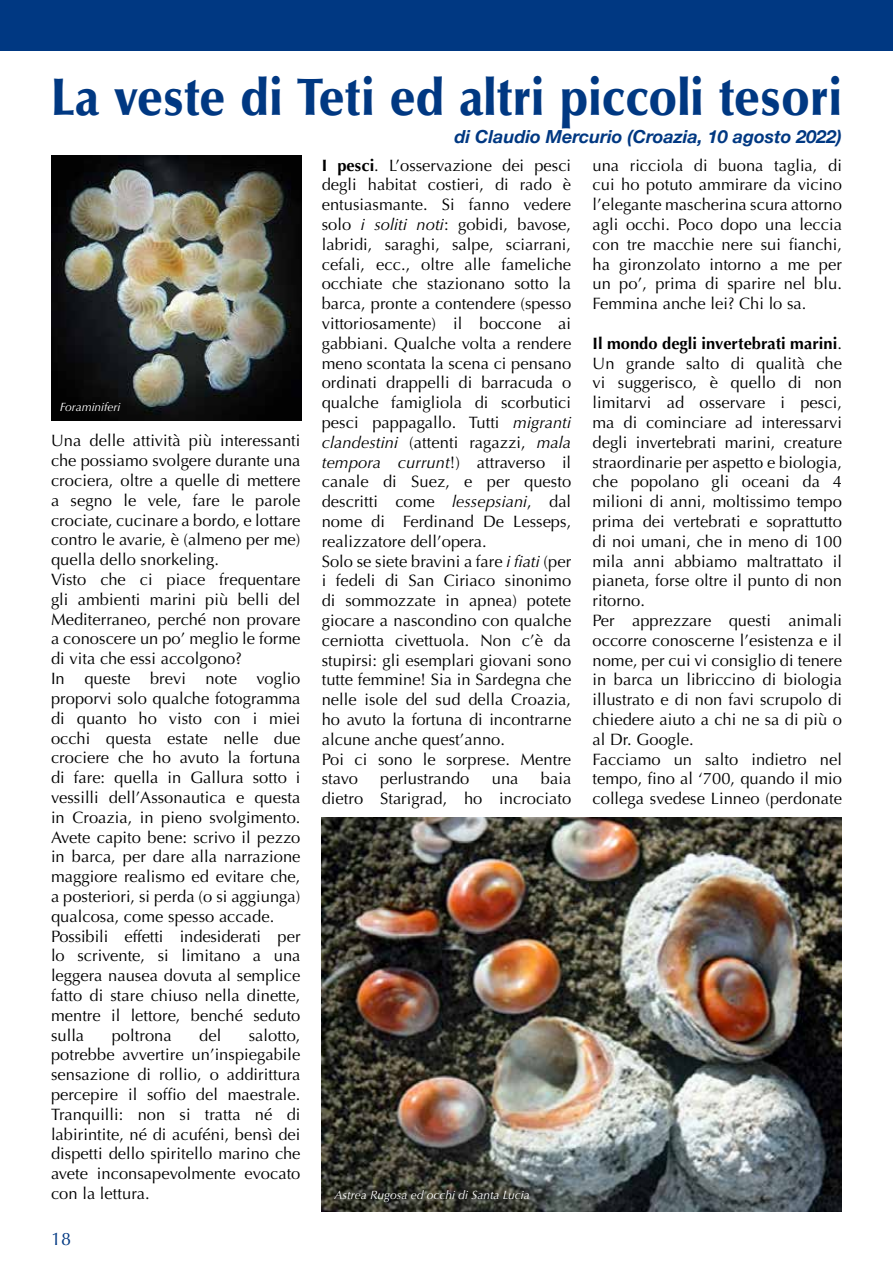
<style>
.page{position:relative;width:893px;height:1263px;background:#fff}
.page>*{position:absolute;margin:0;border:0;box-sizing:border-box;transform-origin:0 0}
.t1{font:900 52.5px "Optima";color:#003882;scale:.9 1}
.t2{font:italic 700 18px "Helvetica Neue";color:#003882}
.t3{font:18px "Optima";color:#003882}
.t4{font:16.5px/19.8px "Optima";letter-spacing:.005em;color:#000}
.t5{font:italic 12px "Optima";color:#fff}
.s1{font-weight:700}
.s2{font-style:italic}
</style>
<div class="page">
<div style="left:0;top:0;width:893px;height:51px;background:#003882"></div>
<img style="left:322px;top:818px;width:520px;height:394px">
<img style="left:51px;top:155px;width:250px;height:265px">
<h1 class="t1" style="left:51px;top:66px;width:880px">La veste di Teti ed altri piccoli tesori</h1>
<p class="t2" style="left:454px;top:122px;width:389px">di Claudio Mercurio (Croazia, 10 agosto 2022)</p>
<p class="t4" style="left:322px;top:155px;width:251px"><span class="s1">I pesci</span>. L’osservazione dei pesci degli habitat costieri, di rado è entusiasmante. Si fanno vedere solo <span class="s2">i soliti noti</span>: gobidi, bavose, labridi, saraghi, salpe, sciarrani, cefali, ecc., oltre alle fameliche occhiate che stazionano sotto la barca, pronte a contendere (spesso vittoriosamente) il boccone ai gabbiani. Qualche volta a rendere meno scontata la scena ci pensano ordinati drappelli di barracuda o qualche famigliola di scorbutici pesci pappagallo. Tutti <span class="s2">migranti clandestini</span> (attenti ragazzi, <span class="s2">mala tempora currunt</span>!) attraverso il canale di Suez, e per questo descritti come <span class="s2">lessepsiani</span>, dal nome di Ferdinand De Lesseps, realizzatore dell’opera.<br>Solo se siete bravini a fare <span class="s2">i fiati</span> (per i fedeli di San Ciriaco sinonimo di sommozzate in apnea) potete giocare a nascondino con qualche cerniotta civettuola. Non c’è da stupirsi: gli esemplari giovani sono tutte femmine! Sia in Sardegna che nelle isole del sud della Croazia, ho avuto la fortuna di incontrarne alcune anche quest’anno.<br>Poi ci sono le sorprese. Mentre stavo</p>
<p class="t4" style="left:592px;top:155px;width:251px;text-align:justify">una ricciola di buona taglia, di cui ho potuto ammirare da vicino l’elegante mascherina scura attorno agli occhi. Poco dopo una leccia con tre macchie nere sui fianchi, ha gironzolato intorno a me per un po’, prima di sparire nel blu.<br>Femmina anche lei? Chi lo sa.</p>
<p class="t4" style="left:592px;top:333px;width:251px"><span class="s1">Il mondo degli invertebrati marini</span>.<br>Un grande salto di qualità che vi suggerisco, è quello di non limitarvi ad osservare i pesci, ma di cominciare ad interessarvi degli invertebrati marini, creature straordinarie per aspetto e biologia, che popolano gli oceani da 4 milioni di anni, moltissimo tempo prima dei vertebrati e soprattutto di noi umani, che in meno di 100 mila anni abbiamo maltrattato il pianeta, forse oltre il punto di non ritorno.<br>Per apprezzare questi animali occorre conoscerne l’esistenza e il nome, per cui vi consiglio di tenere in barca un libriccino di biologia illustrato e di non favi scrupolo di chiedere aiuto a chi ne sa di più o al Dr. Google.<br>Facciamo un salto indietro nel tempo, fino al ‘700, quando il mio collega svedese Linneo (perdonate</p>
<p class="t5" style="left:60px;top:399px;width:62px">Foraminiferi</p>
<p class="t4" style="left:51px;top:431px;width:251px">Una delle attività più interessanti che possiamo svolgere durante una crociera, oltre a quelle di mettere a segno le vele, fare le parole crociate, cucinare a bordo, e lottare contro le avarie, è (almeno per me) quella dello snorkeling.<br>Visto che ci piace frequentare gli ambienti marini più belli del<br>Mediterraneo, perché non provare a conoscere un po’ meglio le forme di vita che essi accolgono?<br>In queste brevi note voglio proporvi solo qualche fotogramma di quanto ho visto con i miei occhi questa estate nelle due crociere che ho avuto la fortuna di fare: quella in Gallura sotto i vessilli dell’Assonautica e questa in Croazia, in pieno svolgimento.<br>Avete capito bene: scrivo il pezzo in barca, per dare alla narrazione maggiore realismo ed evitare che, a posteriori, si perda (o si aggiunga) qualcosa, come spesso accade.<br>Possibili effetti indesiderati per lo scrivente, si limitano a una leggera nausea dovuta al semplice fatto di stare chiuso nella dinette, mentre il lettore, benché seduto sulla</p>
<p class="t4" style="left:322px;top:769px;width:251px;text-align:right">baia<br>dietro Starigrad, ho incrociato</p>
<p class="t4" style="left:380px;top:769px;width:91px">perlustrando</p>
<p class="t4" style="left:492px;top:769px;width:28px">una</p>
<p class="t4" style="left:51px;top:1025px;width:251px;text-align:justify;text-indent:198px">salotto, potrebbe avvertire un’inspiegabile sensazione di rollio, o addirittura percepire il soffio del maestrale.<br>Tranquilli: non si tratta né di labirintite, né di acuféni, bensì dei dispetti dello spiritello marino che avete inconsapevolmente evocato con la lettura.</p>
<p class="t4" style="left:112px;top:1025px;width:61px">poltrona</p>
<p class="t4" style="left:199px;top:1025px;width:24px">del</p>
<p class="t5" style="left:334px;top:1187px;width:197px">Astrea Rugosa ed occhi di Santa Lucia</p>
<p class="t3" style="left:51px;top:1229px;width:22px">18</p>
</div>
